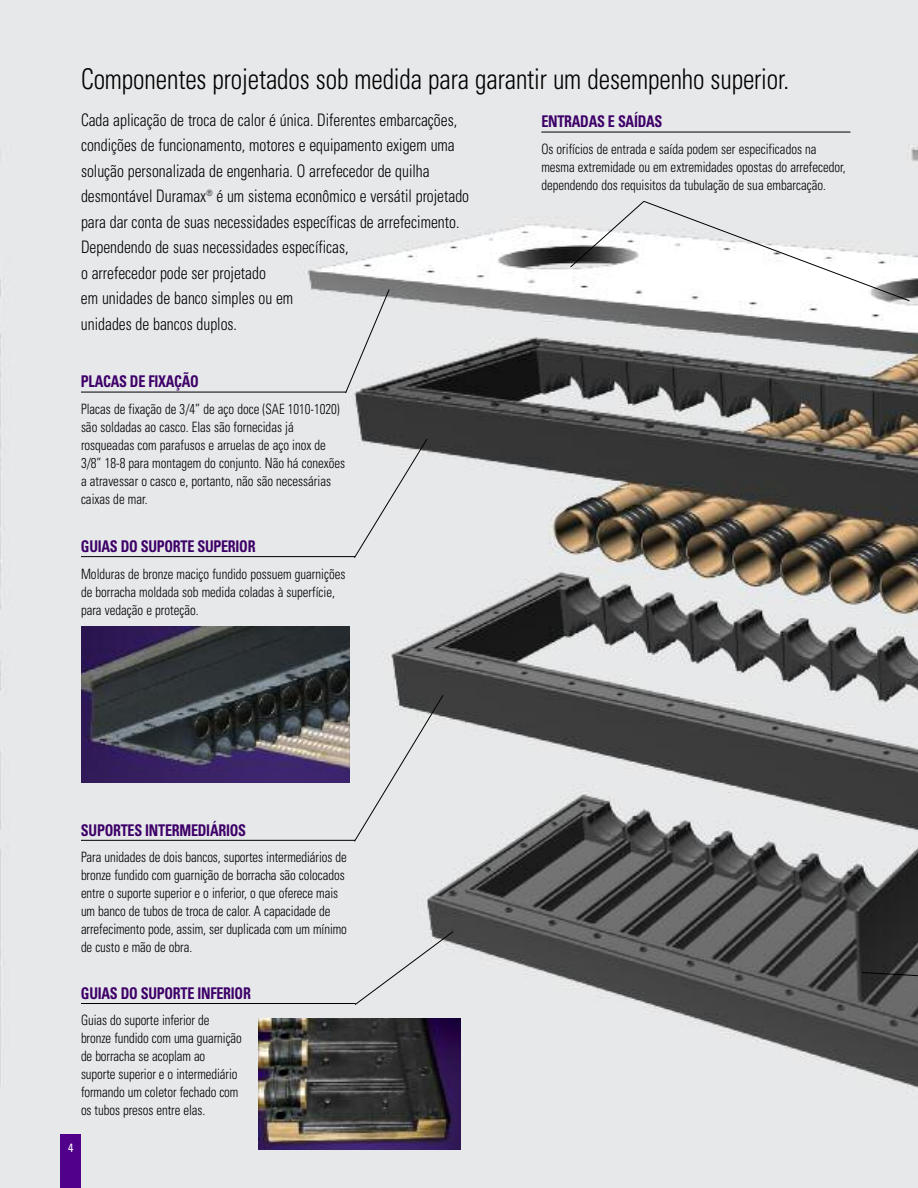
<style>
.page{position:relative;width:918px;height:1188px;background:#fff}
.page>*{position:absolute;margin:0;border:0;box-sizing:border-box;transform-origin:0 0}
.t1{font:300 condensed 28.5px "Univers";letter-spacing:-.005em;color:#000;scale:.9 1}
.t2{font:300 condensed 17.25px/25.5px "Univers";color:#000;scale:.9 1}
.t3{font:700 condensed 16.2px "Univers";letter-spacing:-.02em;color:#3d0068;scale:.88 1}
.t4{font:300 condensed 14.25px/18px "Univers";color:#000;scale:.9 1}
.t5{font:condensed 12px "Univers";color:#fff}
</style>
<div class="page">
<img style="left:0;top:0;width:918px;height:1188px">
<div style="left:61px;top:1134px;width:20px;height:54px;background:#50008b"></div>
<hr style="left:81px;top:556px;width:274px;height:1px;background:#000">
<img style="left:81px;top:626px;width:269px;height:157px">
<svg style="left:354px;top:438px;width:74px;height:120px;background:#d9dadc"></svg>
<hr style="left:81px;top:840px;width:274px;height:1px;background:#000">
<svg style="left:354px;top:695px;width:90px;height:147px;background:#dbdcdd"></svg>
<svg style="left:862px;top:972px;width:56px;height:24px"></svg>
<div style="left:355px;top:931px;width:99px;height:74px;background:#e7e8ea"></div>
<hr style="left:81px;top:392px;width:265px;height:1px;background:#000">
<svg style="left:345px;top:289px;width:45px;height:105px;background:#d2d3d4"></svg>
<hr style="left:81px;top:1003px;width:275px;height:1px;background:#000">
<svg style="left:570px;top:201px;width:340px;height:100px"></svg>
<hr style="left:541px;top:132px;width:310px;height:1px;background:#000">
<img style="left:259px;top:1018px;width:201px;height:132px">
<h1 class="t1" style="left:81px;top:68px;width:788px">Componentes projetados sob medida para garantir um desempenho superior.</h1>
<p class="t2" style="left:81px;top:108px;width:433px">Cada aplicação de troca de calor é única. Diferentes embarcações, condições de funcionamento, motores e equipamento exigem uma solução personalizada de engenharia. O arrefecedor de quilha desmontável Duramax<sup>®</sup> é um sistema econômico e versátil projetado para dar conta de suas necessidades específicas de arrefecimento.<br>Dependendo de suas necessidades específicas,<br>o arrefecedor pode ser projetado<br>em unidades de banco simples ou em<br>unidades de bancos duplos.</p>
<p class="t3" style="left:541px;top:116px;width:139px">ENTRADAS E SAÍDAS</p>
<p class="t4" style="left:541px;top:141px;width:340px">Os orifícios de entrada e saída podem ser especificados na mesma extremidade ou em extremidades opostas do arrefecedor, dependendo dos requisitos da tubulação de sua embarcação.</p>
<p class="t3" style="left:81px;top:376px;width:136px">PLACAS DE FIXAÇÃO</p>
<p class="t4" style="left:81px;top:401px;width:295px">Placas de fixação de 3/4” de aço doce (SAE 1010-1020) são soldadas ao casco. Elas são fornecidas já rosqueadas com parafusos e arruelas de aço inox de 3/8” 18-8 para montagem do conjunto. Não há conexões a atravessar o casco e, portanto, não são necessárias caixas de mar.</p>
<p class="t3" style="left:81px;top:540px;width:200px">GUIAS DO SUPORTE SUPERIOR</p>
<p class="t4" style="left:81px;top:566px;width:295px">Molduras de bronze maciço fundido possuem guarnições de borracha moldada sob medida coladas à superfície, para vedação e proteção.</p>
<p class="t3" style="left:81px;top:824px;width:189px">SUPORTES INTERMEDIÁRIOS</p>
<p class="t4" style="left:81px;top:849px;width:297px">Para unidades de dois bancos, suportes intermediários de bronze fundido com guarnição de borracha são colocados entre o suporte superior e o inferior, o que oferece mais um banco de tubos de troca de calor. A capacidade de arrefecimento pode, assim, ser duplicada com um mínimo de custo e mão de obra.</p>
<p class="t3" style="left:81px;top:987px;width:195px">GUIAS DO SUPORTE INFERIOR</p>
<p class="t4" style="left:81px;top:1013px;width:180px">Guias do suporte inferior de bronze fundido com uma guarnição de borracha se acoplam ao suporte superior e o intermediário formando um coletor fechado com os tubos presos entre elas.</p>
<p class="t5" style="left:68px;top:1143px;width:7px">4</p>
</div>
